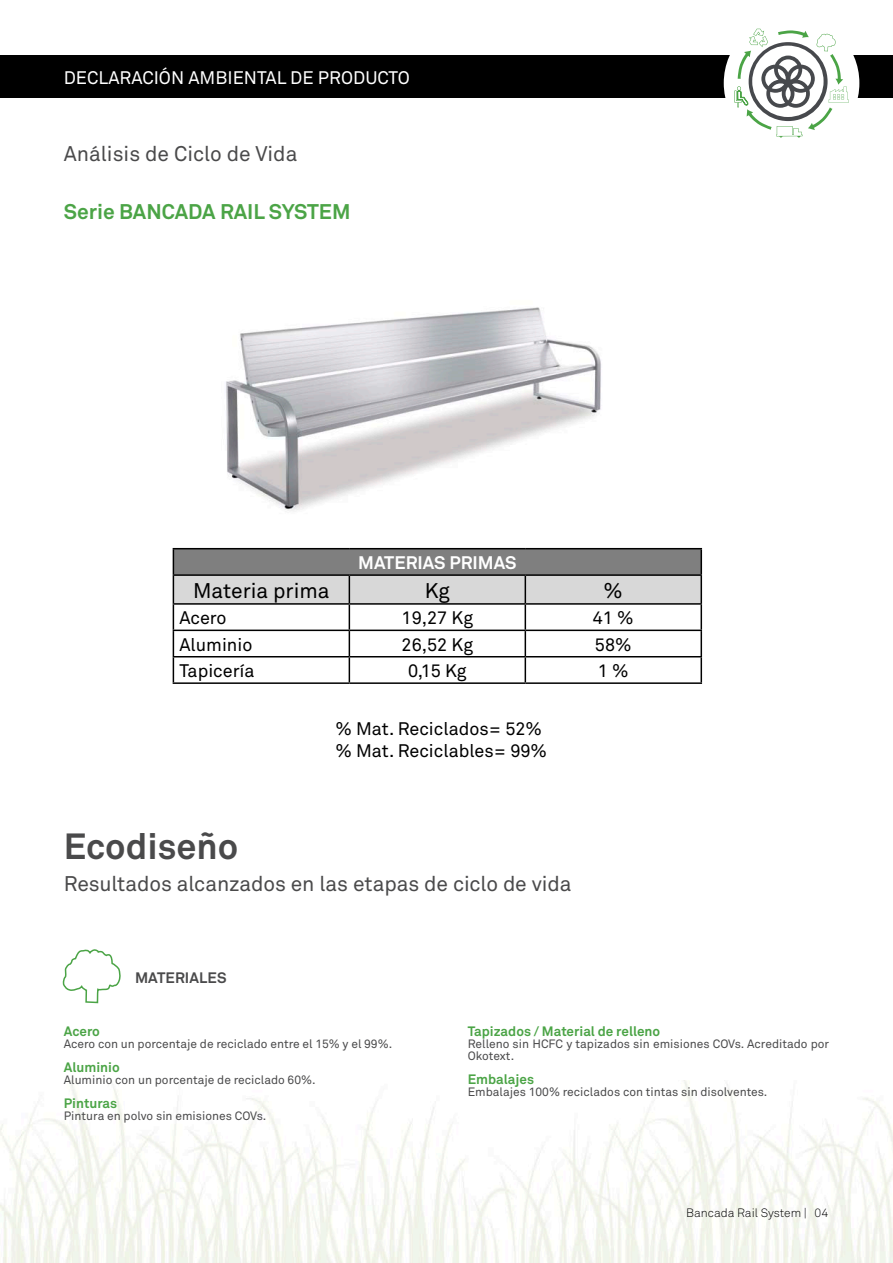
<style>
.page{position:relative;width:893px;height:1263px;background:#fff}
.page>*{position:absolute;margin:0;border:0;box-sizing:border-box;transform-origin:0 0}
.t1{font:700 36px "Akkurat";color:#4a4a4b}
.t2{font:21px "Akkurat";color:#4a4a4b}
.t3{font:700 21px "Akkurat";color:#4ba446}
.t4{font:21px "Akkurat";color:#000}
.t5{font:18px/21.6px "Akkurat";color:#000}
.t6{font:18px "Akkurat";color:#fff}
.t7{font:700 18px "Akkurat";color:#fff}
.t8{font:700 15px "Akkurat";letter-spacing:.005em;color:#4a4a4b}
.t9{font:700 13.5px "Akkurat";color:#4ba446}
.t10{font:12px/12px "Akkurat";color:#4a4a4b}
.t11{font:300 12px "Akkurat";color:#000}
</style>
<div class="page">
<img style="left:0;top:1080px;width:893px;height:183px">
<svg style="left:62px;top:949px;width:59px;height:55px"></svg>
<div style="left:0;top:55px;width:893px;height:43px;background:#000"></div>
<div style="left:724px;top:15px;width:135px;height:136px;background:#fff;border-radius:50%"></div>
<svg style="left:735px;top:29px;width:114px;height:109px"></svg>
<img style="left:226px;top:307px;width:375px;height:204px">
<hr style="left:700px;top:576px;width:2px;height:27px;background:#000">
<hr style="left:525px;top:603px;width:177px;height:2px;background:#000">
<hr style="left:700px;top:605px;width:2px;height:25px;background:#000">
<hr style="left:525px;top:630px;width:177px;height:1px;background:#000">
<hr style="left:700px;top:631px;width:2px;height:25px;background:#000">
<hr style="left:525px;top:656px;width:177px;height:1px;background:#000">
<hr style="left:700px;top:657px;width:2px;height:25px;background:#000">
<hr style="left:173px;top:682px;width:176px;height:2px;background:#000">
<hr style="left:349px;top:682px;width:176px;height:2px;background:#000">
<hr style="left:525px;top:682px;width:177px;height:2px;background:#000">
<svg style="left:173px;top:549px;width:528px;height:133px"></svg>
<hr style="left:700px;top:549px;width:2px;height:25px;background:#000">
<hr style="left:173px;top:548px;width:176px;height:1px;background:#000">
<hr style="left:349px;top:548px;width:176px;height:1px;background:#000">
<hr style="left:525px;top:548px;width:177px;height:1px;background:#000">
<hr style="left:173px;top:574px;width:176px;height:2px;background:#000">
<hr style="left:349px;top:574px;width:176px;height:2px;background:#000">
<hr style="left:525px;top:574px;width:177px;height:2px;background:#000">
<h3 class="t6" style="left:64px;top:66px;width:347px">DECLARACIÓN AMBIENTAL DE PRODUCTO</h3>
<h2 class="t2" style="left:64px;top:141px;width:235px">Análisis de Ciclo de Vida</h2>
<h2 class="t3" style="left:64px;top:199px;width:288px">Serie BANCADA RAIL SYSTEM</h2>
<h3 class="t7" style="left:358px;top:551px;width:160px">MATERIAS PRIMAS</h3>
<h2 class="t4" style="left:193px;top:577px;width:138px">Materia prima</h2>
<h2 class="t4" style="left:425px;top:577px;width:27px">Kg</h2>
<h2 class="t4" style="left:604px;top:577px;width:21px">%</h2>
<h3 class="t5" style="left:179px;top:607px;width:49px">Acero</h3>
<h3 class="t5" style="left:402px;top:607px;width:73px">19,27 Kg</h3>
<h3 class="t5" style="left:593px;top:607px;width:42px">41 %</h3>
<h3 class="t5" style="left:179px;top:633px;width:75px">Aluminio</h3>
<h3 class="t5" style="left:402px;top:633px;width:73px">26,52 Kg</h3>
<h3 class="t5" style="left:595px;top:633px;width:38px">58%</h3>
<h3 class="t5" style="left:179px;top:660px;width:77px">Tapicería</h3>
<h3 class="t5" style="left:408px;top:660px;width:60px">0,15 Kg</h3>
<h3 class="t5" style="left:598px;top:660px;width:32px">1 %</h3>
<h3 class="t5" style="left:335px;top:718px;width:213px">% Mat. Reciclados= 52% % Mat. Reciclables= 99%</h3>
<h1 class="t1" style="left:64px;top:823px;width:176px">Ecodiseño</h1>
<h2 class="t2" style="left:64px;top:870px;width:509px">Resultados alcanzados en las etapas de ciclo de vida</h2>
<p class="t8" style="left:135px;top:968px;width:93px">MATERIALES</p>
<p class="t9" style="left:64px;top:1023px;width:38px">Acero</p>
<p class="t10" style="left:64px;top:1037px;width:330px">Acero con un porcentaje de reciclado entre el 15% y el 99%.</p>
<p class="t9" style="left:64px;top:1059px;width:57px">Aluminio</p>
<p class="t10" style="left:64px;top:1073px;width:253px">Aluminio con un porcentaje de reciclado 60%.</p>
<p class="t9" style="left:64px;top:1095px;width:55px">Pinturas</p>
<p class="t10" style="left:64px;top:1109px;width:204px">Pintura en polvo sin emisiones COVs.</p>
<p class="t9" style="left:468px;top:1023px;width:194px">Tapizados / Material de relleno</p>
<p class="t10" style="left:468px;top:1037px;width:363px">Relleno sin HCFC y tapizados sin emisiones COVs. Acreditado por<br>Okotext.</p>
<p class="t9" style="left:468px;top:1071px;width:68px">Embalajes</p>
<p class="t10" style="left:468px;top:1085px;width:301px">Embalajes 100% reciclados con tintas sin disolventes.</p>
<p class="t11" style="left:686px;top:1205px;width:144px">Bancada Rail System | 04</p>
</div>
